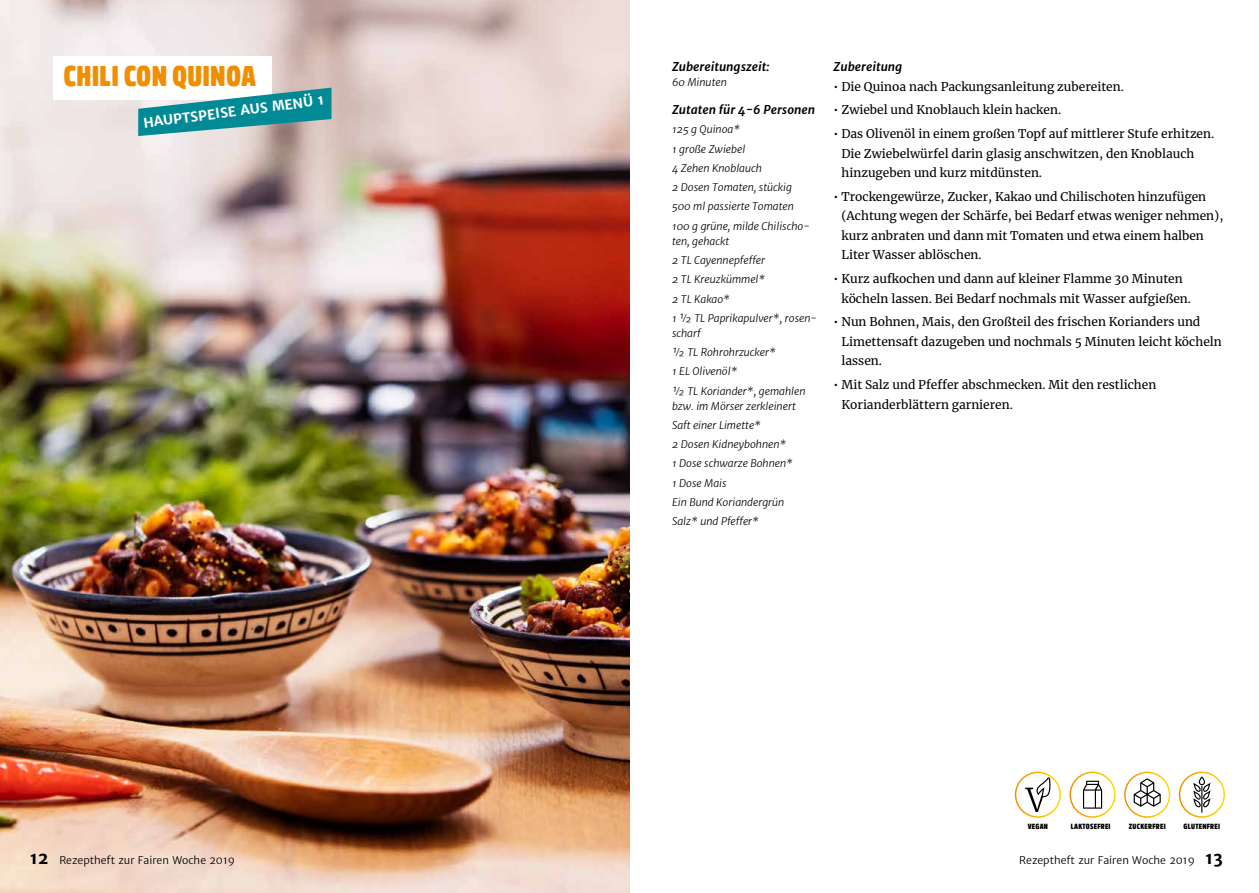
<style>
.page{position:relative;width:1259px;height:893px;background:#fff}
.page>*{position:absolute;margin:0;border:0;box-sizing:border-box;transform-origin:0 0}
.t1{font:900 28.5px "Amsi Pro Cond";letter-spacing:.01em;color:#f18e00}
.t2{font:700 13.5px "Merriweather Sans";color:#fff}
.t3{font:12px/19.5px "Merriweather";color:#000}
.t4{font:italic 700 12px "Merriweather Sans";color:#000}
.t5{font:italic 10.5px/19.2px "Merriweather Sans";color:#000}
.t6{font:10.5px "Merriweather Sans";color:#000}
.t7{font:900 7.5px "Amsi Pro Cond";letter-spacing:.04em;color:#000}
.s1{font-weight:700;font-size:16.5px}
</style>
<div class="page">
<img style="left:0;top:0;width:629px;height:893px">
<div style="left:53px;top:57px;width:218px;height:43px;background:#fff"></div>
<svg style="left:138px;top:88px;width:193px;height:48px"></svg>
<svg style="left:1083px;top:781px;width:19px;height:28px"></svg>
<div style="left:1069px;top:772px;width:46px;height:46px;border:2px solid #fff;border-radius:50%"></div>
<svg style="left:1025px;top:777px;width:26px;height:35px"></svg>
<div style="left:1014px;top:772px;width:47px;height:46px;border:2px solid #fff;border-radius:50%"></div>
<svg style="left:1133px;top:778px;width:27px;height:29px"></svg>
<div style="left:1124px;top:772px;width:46px;height:46px;border:2px solid #fff;border-radius:50%"></div>
<svg style="left:1193px;top:777px;width:17px;height:36px"></svg>
<div style="left:1178px;top:772px;width:47px;height:46px;border:2px solid #fff;border-radius:50%"></div>
<h1 class="t1" style="left:63px;top:56px;width:194px">CHILI CON QUINOA</h1>
<p class="t2" style="left:142px;top:114px;width:184px;rotate:-7deg">HAUPTSPEISE AUS MENÜ 1</p>
<p class="t6" style="left:30px;top:854px;width:207px"><span class="s1">12</span> Rezeptheft zur Fairen Woche 2019</p>
<p class="t4" style="left:672px;top:59px;width:99px">Zubereitungszeit:</p>
<p class="t5" style="left:672px;top:73px;width:56px">60 Minuten</p>
<p class="t4" style="left:672px;top:102px;width:145px">Zutaten für 4-6 Personen</p>
<p class="t5" style="left:672px;top:120px;width:139px">125 g Quinoa*<br>1 große Zwiebel<br>4 Zehen Knoblauch<br>2 Dosen Tomaten, stückig<br>500 ml passierte Tomaten<br>100 g grüne, milde Chilischo-</p>
<p class="t5" style="left:672px;top:231px;width:147px">ten, gehackt<br>2 TL Cayennepfeffer<br>2 TL Kreuzkümmel*<br>2 TL Kakao*<br>1 ½ TL Paprikapulver*, rosen-</p>
<p class="t5" style="left:672px;top:323px;width:135px">scharf<br>½ TL Rohrohrzucker*<br>1 EL Olivenöl*<br>½ TL Koriander*, gemahlen</p>
<p class="t5" style="left:672px;top:396px;width:125px">bzw. im Mörser zerkleinert<br>Saft einer Limette*<br>2 Dosen Kidneybohnen*<br>1 Dose schwarze Bohnen*<br>1 Dose Mais<br>Ein Bund Koriandergrün<br>Salz* und Pfeffer*</p>
<p class="t4" style="left:833px;top:59px;width:70px">Zubereitung</p>
<p class="t3" style="left:833px;top:76px;width:292px">• Die Quinoa nach Packungsanleitung zubereiten.</p>
<p class="t3" style="left:833px;top:100px;width:229px">• Zwiebel und Knoblauch klein hacken.</p>
<p class="t3" style="left:841px;top:124px;width:374px;text-indent:-8px">• Das Olivenöl in einem großen Topf auf mittlerer Stufe erhitzen.<br>Die Zwiebelwürfel darin glasig anschwitzen, den Knoblauch hinzugeben und kurz mitdünsten.</p>
<p class="t3" style="left:841px;top:186px;width:383px;text-indent:-8px">• Trockengewürze, Zucker, Kakao und Chilischoten hinzufügen (Achtung wegen der Schärfe, bei Bedarf etwas weniger nehmen), kurz anbraten und dann mit Tomaten und etwa einem halben Liter Wasser ablöschen.</p>
<p class="t3" style="left:841px;top:269px;width:351px;text-indent:-8px">• Kurz aufkochen und dann auf kleiner Flamme 30 Minuten köcheln lassen. Bei Bedarf nochmals mit Wasser aufgießen.</p>
<p class="t3" style="left:841px;top:312px;width:382px;text-indent:-8px">• Nun Bohnen, Mais, den Großteil des frischen Korianders und<br>Limettensaft dazugeben und nochmals 5 Minuten leicht köcheln lassen.</p>
<p class="t3" style="left:841px;top:375px;width:316px;text-indent:-8px">• Mit Salz und Pfeffer abschmecken. Mit den restlichen<br>Korianderblättern garnieren.</p>
<p class="t7" style="left:1027px;top:822px;width:22px">VEGAN</p>
<p class="t7" style="left:1070px;top:822px;width:41px">LAKTOSEFREI</p>
<p class="t7" style="left:1128px;top:822px;width:38px">ZUCKERFREI</p>
<p class="t7" style="left:1183px;top:822px;width:38px">GLUTENFREI</p>
<p class="t6" style="left:1019px;top:854px;width:205px">Rezeptheft zur Fairen Woche 2019 <span class="s1">13</span></p>
</div>
